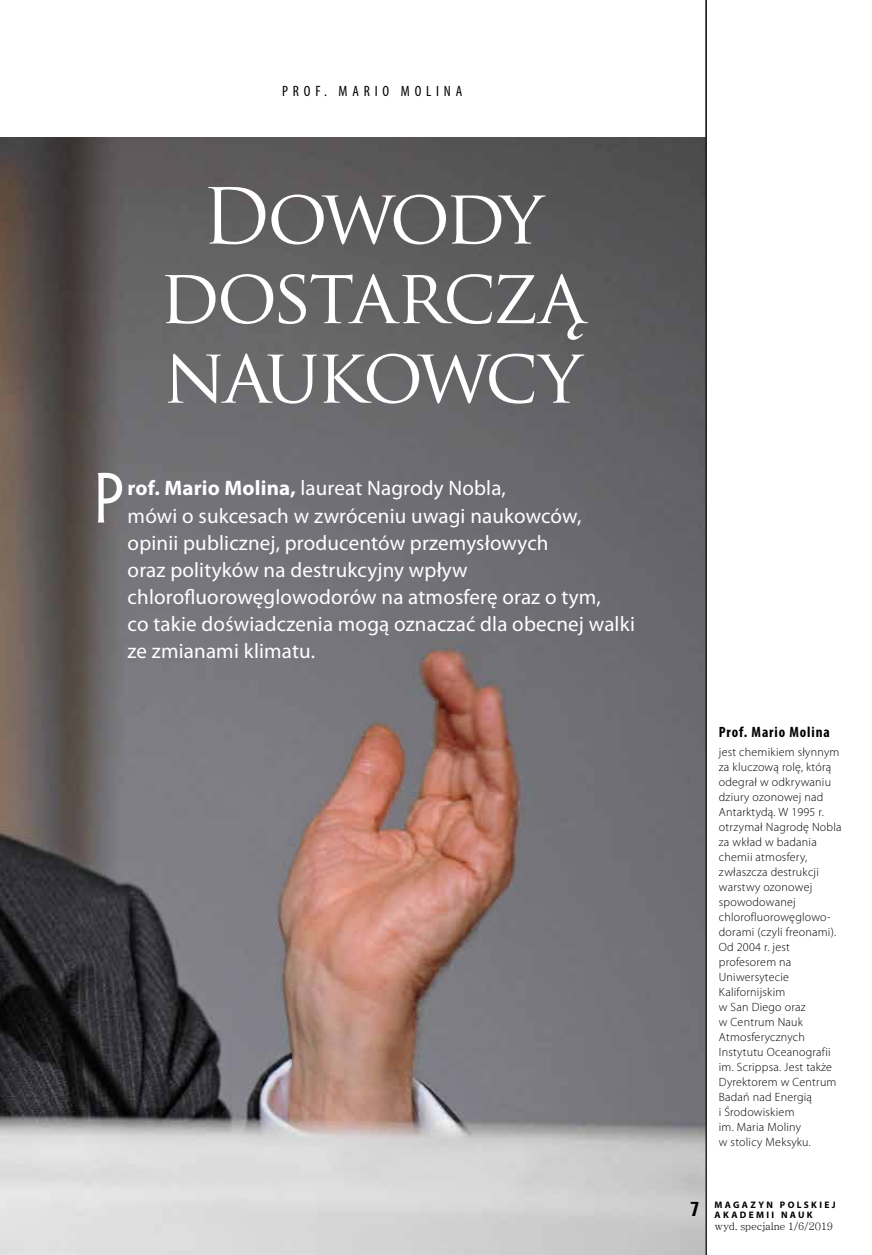
<style>
.page{position:relative;width:872px;height:1255px;background:#fff}
.page>*{position:absolute;margin:0;border:0;box-sizing:border-box;transform-origin:0 0}
.t1{font:75px/79.5px "Trajan Pro";letter-spacing:-.055em;color:#fff;text-align:center}
.t2{font:63.6px "Penumbra Flare PE";color:#fff;scale:.9 1}
.t3{font:21px/27px "Myriad Pro";letter-spacing:.01em;color:#fff}
.t4{font:700 condensed 21px "Unitus TEE";color:#000}
.t5{font:700 condensed 15px "Myriad Pro";letter-spacing:.06em;color:#000}
.t6{font:condensed 15px "Myriad Pro";letter-spacing:.32em;color:#000}
.t7{font:300 12px/15px "Myriad Pro";letter-spacing:.02em;color:#000}
.t8{font:10.5px "Batang";letter-spacing:-.025em;color:#000}
.t9{font:700 9.45px/10.5px "Myriad Pro";letter-spacing:.245em;color:#000}
.s1{font-weight:700}
</style>
<div class="page">
<img style="left:0;top:137px;width:706px;height:1117px">
<hr style="left:706px;top:0;width:1px;height:1254px;background:#000">
<p class="t6" style="left:282px;top:82px;width:182px">PROF. MARIO MOLINA</p>
<h1 class="t1" style="left:159px;top:176px;width:428px">Dowody dostarczą naukowcy</h1>
<h2 class="t2" style="left:93px;top:461px;width:36px">P</h2>
<p class="t3" style="left:128px;top:475px;width:509px"><span class="s1">rof. Mario Molina,</span> laureat Nagrody Nobla,<br>mówi o sukcesach w zwróceniu uwagi naukowców, opinii publicznej, producentów przemysłowych<br>oraz polityków na destrukcyjny wpływ chlorofluorowęglowodorów na atmosferę oraz o tym,<br>co takie doświadczenia mogą oznaczać dla obecnej walki ze zmianami klimatu.</p>
<p class="t5" style="left:719px;top:722px;width:112px">Prof. Mario Molina</p>
<p class="t7" style="left:719px;top:744px;width:124px">jest chemikiem słynnym za kluczową rolę, którą odegrał w odkrywaniu dziury ozonowej nad<br>Antarktydą. W 1995 r. otrzymał Nagrodę Nobla za wkład w badania chemii atmosfery, zwłaszcza destrukcji warstwy ozonowej spowodowanej chlorofluorowęglowo&shy;dorami (czyli freonami).<br>Od 2004 r. jest profesorem na<br>Uniwersytecie<br>Kalifornijskim<br>w San Diego oraz<br>w Centrum Nauk<br>Atmosferycznych<br>Instytutu Oceanografii im. Scrippsa. Jest także<br>Dyrektorem w Centrum<br>Badań nad Energią<br>i Środowiskiem<br>im. Maria Moliny<br>w stolicy Meksyku.</p>
<h3 class="t4" style="left:690px;top:1196px;width:11px">7</h3>
<p class="t9" style="left:714px;top:1198px;width:123px">MAGAZYN POLSKIEJ<br>AKADEMII NAUK</p>
<p class="t8" style="left:714px;top:1221px;width:120px">wyd. specjalne 1/6/2019</p>
</div>
